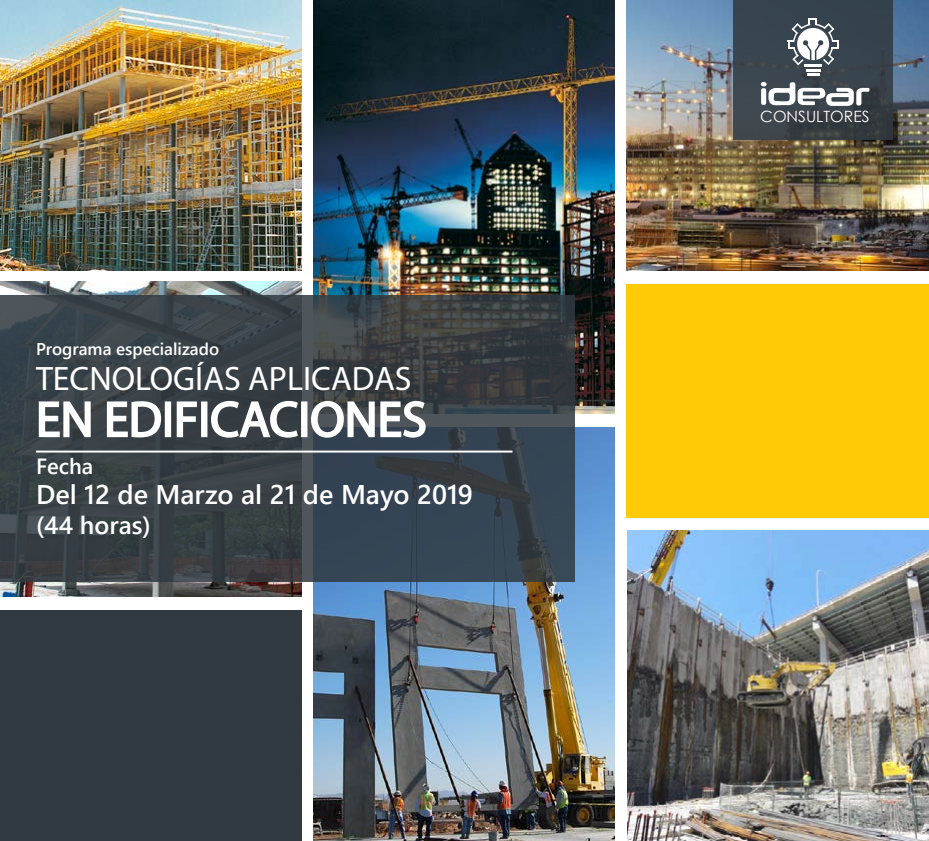
<style>
.page{position:relative;width:929px;height:841px;background:#fff}
.page>*{position:absolute;margin:0;border:0;box-sizing:border-box;transform-origin:0 0}
.t1{font:50px "Myriad Pro";color:#fff}
.t2{font:34px "Myriad Pro";color:#fff}
.t3{font:600 27px "Segoe UI";color:#fff}
.t4{font:600 25px "Segoe UI";color:#fff}
.t5{font:600 22px "Segoe UI";color:#fff}
.t6{font:600 17px "Segoe UI";color:#fff}
.t7{font:15.5px "Century Gothic";color:#fff}
</style>
<div class="page">
<img style="left:0;top:0;width:302px;height:271px">
<img style="left:0;top:282px;width:302px;height:314px">
<div style="left:0;top:611px;width:302px;height:230px;background:#313a41"></div>
<img style="left:314px;top:428px;width:301px;height:413px">
<img style="left:314px;top:0;width:301px;height:414px">
<img style="left:627px;top:0;width:302px;height:271px">
<img style="left:627px;top:530px;width:302px;height:311px">
<div style="left:627px;top:284px;width:302px;height:234px;background:#ffcb06"></div>
<div style="left:734px;top:0;width:159px;height:140px;background:linear-gradient(to bottom,#364552,#3a4045)"></div>
<svg style="left:788px;top:18px;width:51px;height:58px"></svg>
<svg style="left:761px;top:82px;width:108px;height:24px"></svg>
<svg style="left:0;top:296px;width:574px;height:286px;background:#394249"></svg>
<svg style="left:38px;top:400px;width:54px;height:39px"></svg>
<svg style="left:106px;top:400px;width:56px;height:38px"></svg>
<div style="left:165px;top:401px;width:6px;height:36px;border:2px solid #fff"></div>
<svg style="left:176px;top:400px;width:22px;height:38px"></svg>
<div style="left:201px;top:401px;width:6px;height:36px;border:2px solid #fff"></div>
<svg style="left:210px;top:400px;width:89px;height:39px"></svg>
<div style="left:301px;top:401px;width:6px;height:36px;border:2px solid #fff"></div>
<svg style="left:310px;top:400px;width:117px;height:39px"></svg>
<hr style="left:36px;top:451px;width:476px;height:2px;background:#fff">
<p class="t6" style="left:36px;top:336px;width:185px">Programa especializado</p>
<p class="t2" style="left:36px;top:358px;width:377px">TECNOLOGÍAS APLICADAS</p>
<h1 class="t1" style="left:36px;top:389px;width:392px">EN EDIFICACIONES</h1>
<p class="t5" style="left:36px;top:448px;width:59px">Fecha</p>
<p class="t3" style="left:36px;top:472px;width:439px">Del 12 de Marzo al 21 de Mayo 2019</p>
<p class="t4" style="left:36px;top:505px;width:116px">(44 horas)</p>
<p class="t7" style="left:760px;top:105px;width:111px">CONSULTORES</p>
</div>
